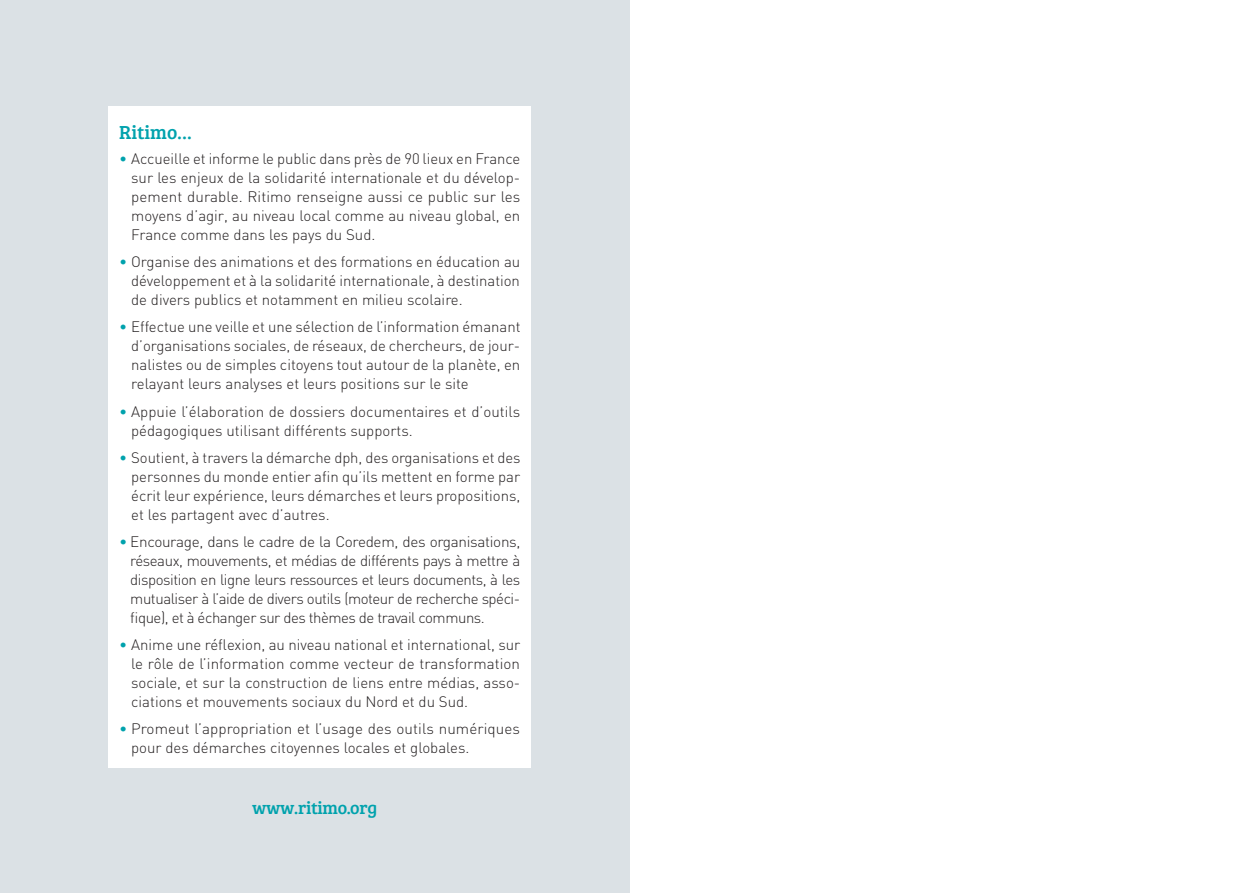
<style>
.page{position:relative;width:1259px;height:893px;background:#fff}
.page>*{position:absolute;margin:0;border:0;box-sizing:border-box;transform-origin:0 0}
.t1{font:19.5px "Bree Serif";color:#00a2ad}
.t2{font:18px "Bree Serif";letter-spacing:-.015em;color:#00a2ad}
.t3{font:300 15px/18.9px "DIN";color:#231f20;text-align:justify}
.s1{color:#00a2ad}
</style>
<div class="page">
<div style="left:0;top:0;width:629px;height:893px;background:#dbe1e5"></div>
<div style="left:108px;top:106px;width:423px;height:662px;background:#fff"></div>
<h1 class="t1" style="left:119px;top:118px;width:74px">Ritimo…</h1>
<p class="t3" style="left:131px;top:149px;width:390px;text-indent:-12px"><span class="s1">•</span> Accueille et informe le public dans près de 90 lieux en France sur les enjeux de la solidarité internationale et du dévelop&shy;pement durable. Ritimo renseigne aussi ce public sur les moyens d’agir, au niveau local comme au niveau global, en France comme dans les pays du Sud.</p>
<p class="t3" style="left:131px;top:252px;width:390px;text-indent:-12px"><span class="s1">•</span> Organise des animations et des formations en éducation au développement et à la solidarité internationale, à destination de divers publics et notamment en milieu scolaire.</p>
<p class="t3" style="left:131px;top:317px;width:391px;text-indent:-12px"><span class="s1">•</span> Effectue une veille et une sélection de l’information émanant d’organisations sociales, de réseaux, de chercheurs, de jour&shy;nalistes ou de simples citoyens tout autour de la planète, en relayant leurs analyses et leurs positions sur le site</p>
<p class="t3" style="left:131px;top:402px;width:391px;text-indent:-12px"><span class="s1">•</span> Appuie l’élaboration de dossiers documentaires et d’outils pédagogiques utilisant différents supports.</p>
<p class="t3" style="left:131px;top:448px;width:391px;text-indent:-12px"><span class="s1">•</span> Soutient, à travers la démarche dph, des organisations et des personnes du monde entier afin qu’ils mettent en forme par écrit leur expérience, leurs démarches et leurs propositions, et les partagent avec d’autres.</p>
<p class="t3" style="left:130px;top:532px;width:392px;text-indent:-11px"><span class="s1">•</span> Encourage, dans le cadre de la Coredem, des organisations, réseaux, mouvements, et médias de différents pays à mettre à disposition en ligne leurs ressources et leurs documents, à les mutualiser à l’aide de divers outils (moteur de recherche spéci&shy;fique), et à échanger sur des thèmes de travail communs.</p>
<p class="t3" style="left:131px;top:635px;width:390px;text-indent:-12px"><span class="s1">•</span> Anime une réflexion, au niveau national et international, sur le rôle de l’information comme vecteur de transformation sociale, et sur la construction de liens entre médias, asso&shy;ciations et mouvements sociaux du Nord et du Sud.</p>
<p class="t3" style="left:131px;top:719px;width:390px;text-indent:-12px"><span class="s1">•</span> Promeut l’appropriation et l’usage des outils numériques pour des démarches citoyennes locales et globales.</p>
<p class="t2" style="left:252px;top:795px;width:126px">www.ritimo.org</p>
</div>
